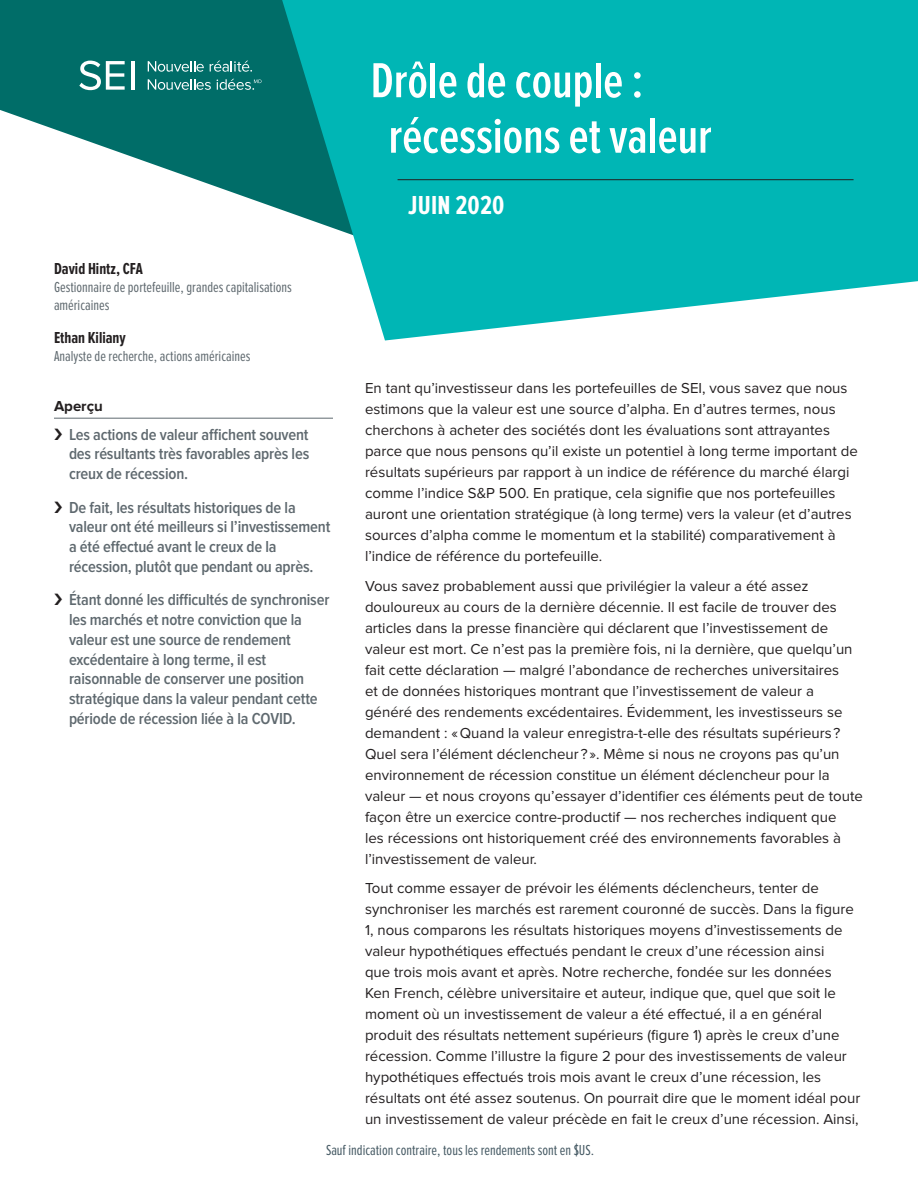
<style>
.page{position:relative;width:918px;height:1188px;background:#fff}
.page>*{position:absolute;margin:0;border:0;box-sizing:border-box;transform-origin:0 0}
.t1{font:600 51px/55.5px "Proxima Nova Ex Cn";color:#fff}
.Month_and_Year{font:700 27px "Proxima Nova Ex Cn";letter-spacing:.01em;color:#fff}
.t2{font:600 16.5px/19.8px "Proxima Nova Cond";letter-spacing:-.01em;color:#5f696f}
.Author_Name{font:700 16.5px "Proxima Nova Ex Cn";color:#231f20}
.Body_Copy__10pt__R{font:15px/21px "Proxima Nova";color:#231f20}
.Supporting_Info{font:15px/18px "Proxima Nova Ex Cn";color:#5f696f}
.Bottom_Page_Disclaim{font:15px "Proxima Nova Ex Cn";color:#465a64}
.Snapshots{font:700 15px "Proxima Nova";color:#231f20}
</style>
<div class="page">
<svg style="left:0;top:0;width:282px;height:210px;fill:#006d68"></svg>
<svg style="left:282px;top:0;width:636px;height:340px;background:#1dbab9"></svg>
<svg style="left:148px;top:61px;width:56px;height:11px"></svg>
<svg style="left:210px;top:61px;width:42px;height:11px"></svg>
<svg style="left:148px;top:79px;width:63px;height:11px"></svg>
<svg style="left:217px;top:79px;width:45px;height:11px"></svg>
<hr style="left:131px;top:61px;width:4px;height:29px;background:#fff">
<svg style="left:79px;top:61px;width:46px;height:29px"></svg>
<hr style="left:54px;top:418px;width:279px;height:1px;background:#5f696f">
<hr style="left:398px;top:179px;width:456px;height:1px;background:#231f20">
<p class="t1" style="left:389px;top:54px;width:325px;text-indent:-18px">Drôle de couple : récessions et valeur</p>
<p class="Author_Name" style="left:54px;top:259px;width:90px">David Hintz, CFA</p>
<p class="Supporting_Info" style="left:54px;top:278px;width:239px">Gestionnaire de portefeuille, grandes capitalisations américaines</p>
<p class="Author_Name" style="left:54px;top:329px;width:73px">Ethan Kiliany</p>
<p class="Supporting_Info" style="left:54px;top:348px;width:198px">Analyste de recherche, actions américaines</p>
<p class="Month_and_Year" style="left:408px;top:190px;width:98px">JUIN 2020</p>
<p class="Body_Copy__10pt__R" style="left:365px;top:378px;width:494px">En tant qu’investisseur dans les portefeuilles de SEI, vous savez que nous estimons que la valeur est une source d’alpha. En d’autres termes, nous cherchons à acheter des sociétés dont les évaluations sont attrayantes parce que nous pensons qu’il existe un potentiel à long terme important de résultats supérieurs par rapport à un indice de référence du marché élargi comme l’indice S&amp;P 500. En pratique, cela signifie que nos portefeuilles auront une orientation stratégique (à long terme) vers la valeur (et d’autres sources d’alpha comme le momentum et la stabilité) comparativement à l’indice de référence du portefeuille.</p>
<p class="Body_Copy__10pt__R" style="left:365px;top:576px;width:499px">Vous savez probablement aussi que privilégier la valeur a été assez douloureux au cours de la dernière décennie. Il est facile de trouver des articles dans la presse financière qui déclarent que l’investissement de valeur est mort. Ce n’est pas la première fois, ni la dernière, que quelqu’un fait cette déclaration — malgré l’abondance de recherches universitaires<br>et de données historiques montrant que l’investissement de valeur a généré des rendements excédentaires. Évidemment, les investisseurs se demandent : «Quand la valeur enregistra-t-elle des résultats supérieurs ?<br>Quel sera l’élément déclencheur ? ». Même si nous ne croyons pas qu’un environnement de récession constitue un élément déclencheur pour la valeur — et nous croyons qu’essayer d’identifier ces éléments peut de toute façon être un exercice contre-productif — nos recherches indiquent que<br>les récessions ont historiquement créé des environnements favorables à l’investissement de valeur.</p>
<p class="Body_Copy__10pt__R" style="left:365px;top:879px;width:497px">Tout comme essayer de prévoir les éléments déclencheurs, tenter de synchroniser les marchés est rarement couronné de succès. Dans la figure 1, nous comparons les résultats historiques moyens d’investissements de valeur hypothétiques effectués pendant le creux d’une récession ainsi<br>que trois mois avant et après. Notre recherche, fondée sur les données Ken French, célèbre universitaire et auteur, indique que, quel que soit le moment où un investissement de valeur a été effectué, il a en général produit des résultats nettement supérieurs (figure 1) après le creux d’une récession. Comme l’illustre la figure 2 pour des investissements de valeur hypothétiques effectués trois mois avant le creux d’une récession, les résultats ont été assez soutenus. On pourrait dire que le moment idéal pour un investissement de valeur précède en fait le creux d’une récession. Ainsi,</p>
<p class="Bottom_Page_Disclaim" style="left:326px;top:1142px;width:270px">Sauf indication contraire, tous les rendements sont en $US.</p>
<p class="Snapshots" style="left:54px;top:399px;width:50px">Aperçu</p>
<p class="t2" style="left:69px;top:425px;width:242px;text-align:justify">Les actions de valeur affichent souvent des résultants très favorables après les creux de récession.</p>
<p class="t2" style="left:69px;top:498px;width:263px">De fait, les résultats historiques de la valeur ont été meilleurs si l’investissement a été effectué avant le creux de la récession, plutôt que pendant ou après.</p>
<p class="t2" style="left:69px;top:590px;width:262px">Étant donné les difficultés de synchroniser les marchés et notre conviction que la valeur est une source de rendement excédentaire à long terme, il est raisonnable de conserver une position stratégique dans la valeur pendant cette période de récession liée à la COVID.</p>
</div>
